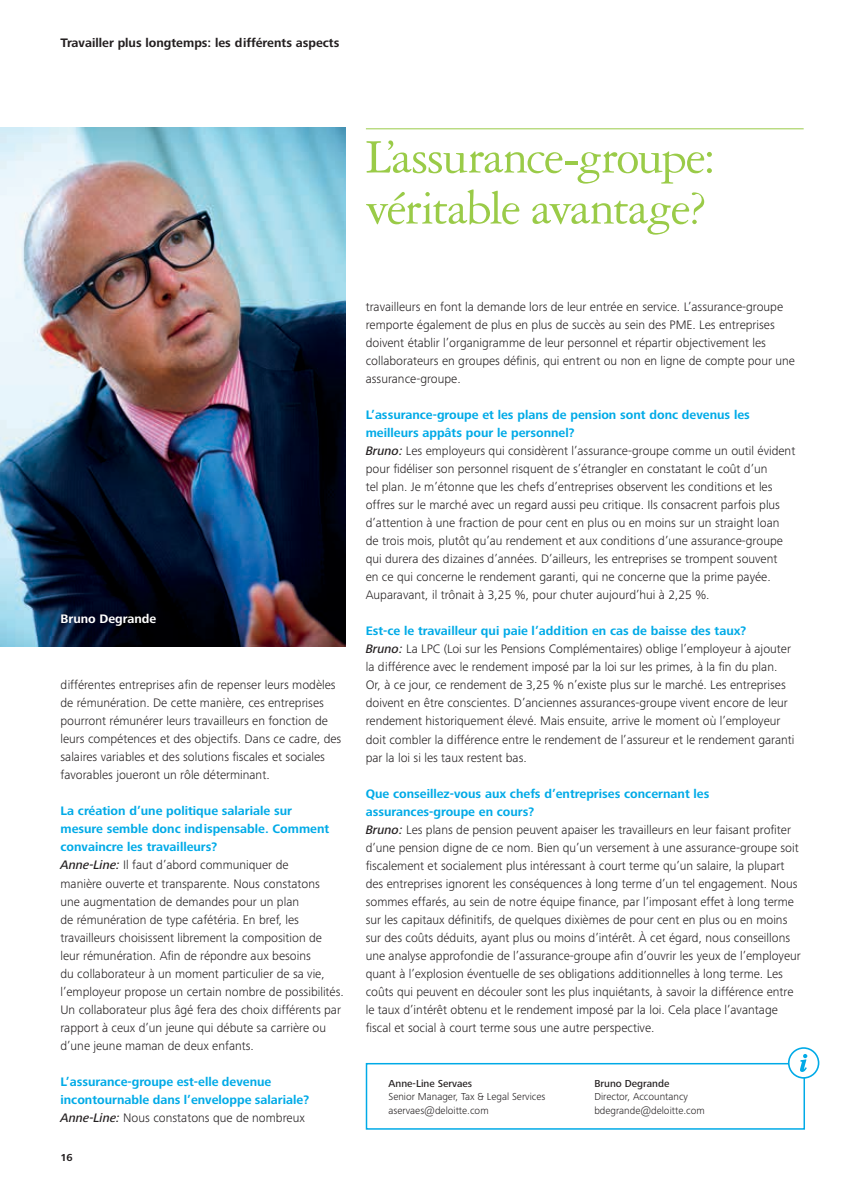
<style>
.page{position:relative;width:864px;height:1191px;background:#fff}
.page>*{position:absolute;margin:0;border:0;box-sizing:border-box;transform-origin:0 0}
.t1{font:51px/51px "Garamond 3 LT Std";letter-spacing:-.03em;color:#9acb48}
.t2{font:300 12.75px/18px "Frutiger Next Pro";color:#231f20}
.t3{font:700 12.75px/18px "Frutiger Next Pro";color:#00aae7}
.t4{font:700 12.75px "Frutiger Next Pro";color:#231f20}
.t5{font:700 12.75px "Frutiger Next Pro";color:#fff}
.t6{font:300 10.5px/13.5px "Frutiger Next Pro";color:#231f20}
.t7{font:500 10.5px "Frutiger Next Pro";color:#231f20}
.t8{font:700 10.5px "Frutiger Next Pro";color:#231f20}
.s1{font-weight:700;color:#00aae7}
.s2{font-weight:500;font-style:italic}
.s3{font-weight:500;font-style:italic;color:#231f20}
.s4{font-weight:300;color:#231f20}
</style>
<div class="page">
<hr style="left:366px;top:128px;width:437px;height:1px;background:#9acb48">
<img style="left:0;top:128px;width:345px;height:518px">
<div style="left:365px;top:1063px;width:439px;height:66px;border:2px solid #00aae7"></div>
<svg style="left:787px;top:1047px;width:32px;height:31px"></svg>
<p class="t4" style="left:60px;top:36px;width:280px">Travailler plus longtemps: les différents aspects</p>
<h1 class="t1" style="left:366px;top:132px;width:351px">L’assurance-groupe: véritable avantage?</h1>
<p class="t5" style="left:60px;top:611px;width:97px">Bruno Degrande</p>
<p class="t2" style="left:60px;top:676px;width:282px">différentes entreprises afin de repenser leurs modèles de rémunération. De cette manière, ces entreprises pourront rémunérer leurs travailleurs en fonction de leurs compétences et des objectifs. Dans ce cadre, des salaires variables et des solutions fiscales et sociales favorables joueront un rôle déterminant.</p>
<p class="t2" style="left:60px;top:802px;width:285px"><span class="s1">La création d’une politique salariale sur<br>mesure semble donc indispensable. Comment convaincre les travailleurs?<br></span><span class="s2">Anne-Line:</span> Il faut d’abord communiquer de<br>manière ouverte et transparente. Nous constatons<br>une augmentation de demandes pour un plan<br>de rémunération de type cafétéria. En bref, les travailleurs choisissent librement la composition de leur rémunération. Afin de répondre aux besoins<br>du collaborateur à un moment particulier de sa vie, l’employeur propose un certain nombre de possibilités.<br>Un collaborateur plus âgé fera des choix différents par rapport à ceux d’un jeune qui débute sa carrière ou d’une jeune maman de deux enfants.</p>
<p class="t3" style="left:60px;top:1072px;width:250px">L’assurance-groupe est-elle devenue incontournable dans l’enveloppe salariale?<br><span class="s3">Anne-Line:</span> <span class="s4">Nous constatons que de nombreux</span></p>
<p class="t8" style="left:60px;top:1151px;width:14px">16</p>
<p class="t2" style="left:365px;top:298px;width:430px">travailleurs en font la demande lors de leur entrée en service. L’assurance-groupe remporte également de plus en plus de succès au sein des PME. Les entreprises doivent établir l’organigramme de leur personnel et répartir objectivement les collaborateurs en groupes définis, qui entrent ou non en ligne de compte pour une assurance-groupe.</p>
<p class="t2" style="left:365px;top:406px;width:431px"><span class="s1">L’assurance-groupe et les plans de pension sont donc devenus les meilleurs appâts pour le personnel?<br></span><span class="s2">Bruno:</span> Les employeurs qui considèrent l’assurance-groupe comme un outil évident pour fidéliser son personnel risquent de s’étrangler en constatant le coût d’un<br>tel plan. Je m’étonne que les chefs d’entreprises observent les conditions et les offres sur le marché avec un regard aussi peu critique. Ils consacrent parfois plus d’attention à une fraction de pour cent en plus ou en moins sur un straight loan de trois mois, plutôt qu’au rendement et aux conditions d’une assurance-groupe qui durera des dizaines d’années. D’ailleurs, les entreprises se trompent souvent<br>en ce qui concerne le rendement garanti, qui ne concerne que la prime payée.<br>Auparavant, il trônait à 3,25 %, pour chuter aujourd’hui à 2,25 %.</p>
<p class="t2" style="left:365px;top:622px;width:430px"><span class="s1">Est-ce le travailleur qui paie l’addition en cas de baisse des taux?<br></span><span class="s2">Bruno:</span> La LPC (Loi sur les Pensions Complémentaires) oblige l’employeur à ajouter la différence avec le rendement imposé par la loi sur les primes, à la fin du plan.<br>Or, à ce jour, ce rendement de 3,25 % n’existe plus sur le marché. Les entreprises doivent en être conscientes. D’anciennes assurances-groupe vivent encore de leur rendement historiquement élevé. Mais ensuite, arrive le moment où l’employeur doit combler la différence entre le rendement de l’assureur et le rendement garanti par la loi si les taux restent bas.</p>
<p class="t2" style="left:365px;top:784px;width:436px"><span class="s1">Que conseillez-vous aux chefs d’entreprises concernant les assurances-groupe en cours?<br></span><span class="s2">Bruno:</span> Les plans de pension peuvent apaiser les travailleurs en leur faisant profiter d’une pension digne de ce nom. Bien qu’un versement à une assurance-groupe soit fiscalement et socialement plus intéressant à court terme qu’un salaire, la plupart des entreprises ignorent les conséquences à long terme d’un tel engagement. Nous sommes effarés, au sein de notre équipe finance, par l’imposant effet à long terme sur les capitaux définitifs, de quelques dixièmes de pour cent en plus ou en moins sur des coûts déduits, ayant plus ou moins d’intérêt. À cet égard, nous conseillons une analyse approfondie de l’assurance-groupe afin d’ouvrir les yeux de l’employeur quant à l’explosion éventuelle de ses obligations additionnelles à long terme. Les coûts qui peuvent en découler sont les plus inquiétants, à savoir la différence entre le taux d’intérêt obtenu et le rendement imposé par la loi. Cela place l’avantage fiscal et social à court terme sous une autre perspective.</p>
<p class="t7" style="left:388px;top:1077px;width:85px">Anne-Line Servaes</p>
<p class="t6" style="left:388px;top:1089px;width:158px">Senior Manager, Tax &amp; Legal Services aservaes@deloitte.com</p>
<p class="t7" style="left:594px;top:1077px;width:76px">Bruno Degrande</p>
<p class="t6" style="left:594px;top:1089px;width:112px">Director, Accountancy bdegrande@deloitte.com</p>
</div>
